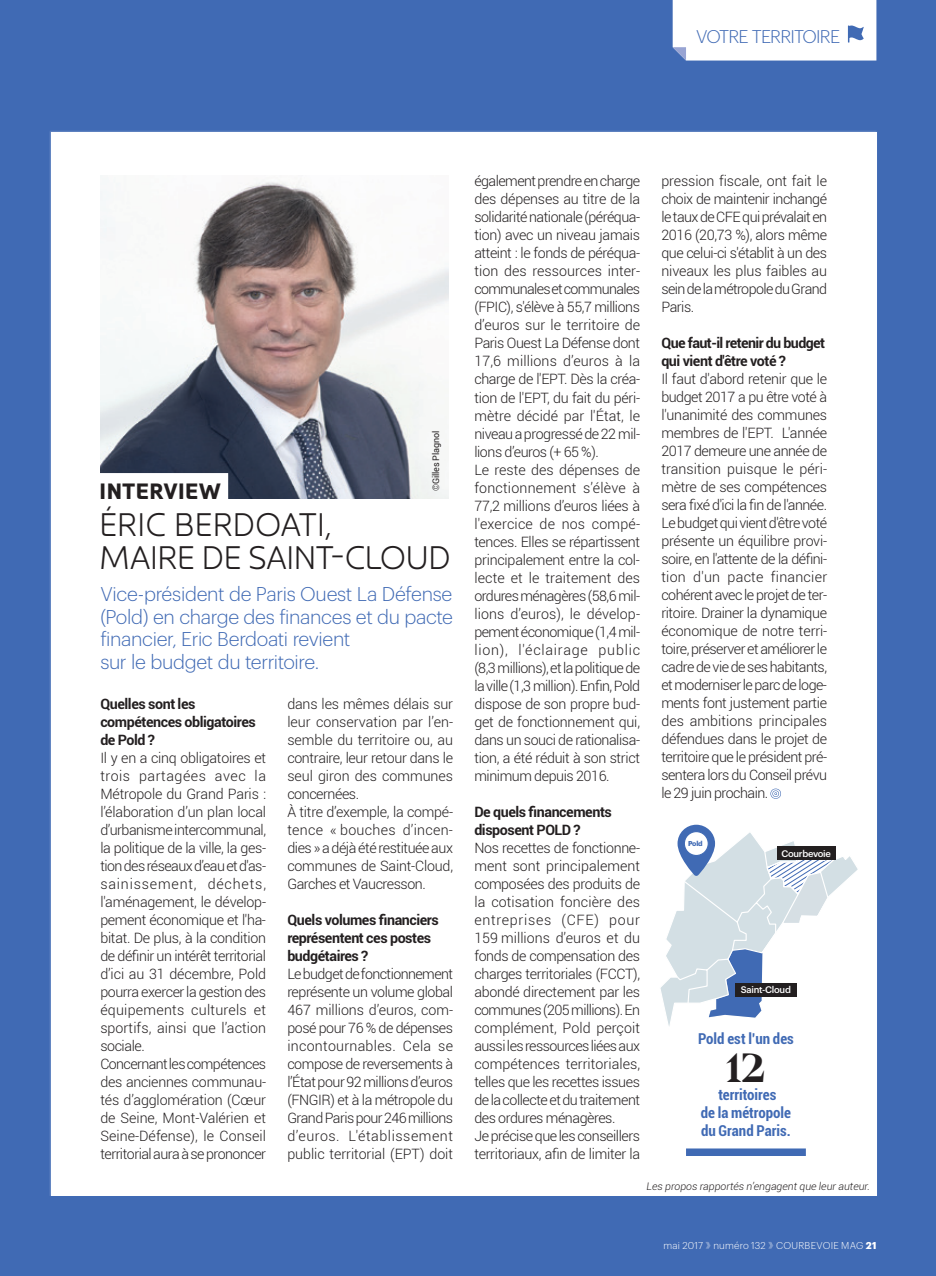
<style>
.page{position:relative;width:936px;height:1276px;background:#fff}
.page>*{position:absolute;margin:0;border:0;box-sizing:border-box;transform-origin:0 0}
.t1{font:700 48px "Bluu";color:#231f20}
.t2{font:300 33px/33px "Kyrial Display Pro";letter-spacing:-.025em;color:#231f20}
.t3{font:700 22.5px "Kyrial Display Pro";letter-spacing:-.005em;color:#231f20}
.t4{font:300 19.5px/22.5px "Graphik";letter-spacing:-.015em;color:#406ab4}
.t5{font:300 18px "Graphik";letter-spacing:-.045em;color:#406ab4}
.t6{font:700 condensed 15px/18px "Roboto";color:#406ab4;text-align:center}
.t7{font:300 14.25px/18px "Roboto";letter-spacing:-.02em;color:#231f20}
.t8{font:700 14.25px/18px "Roboto";letter-spacing:-.03em;color:#231f20}
.t9{font:italic 300 10.5px "Roboto";color:#231f20}
.t10{font:300 9.75px "Graphik";letter-spacing:.02em;color:#fff}
.t11{font:500 9.3px "Graphik";letter-spacing:-.03em;color:#fff}
.t12{font:9px "Roboto";letter-spacing:-.01em;color:#231f20}
.t13{font:700 6.9px "Graphik";color:#406ab4}
.s1{font-weight:300}
.s2{font-family:"Prism";font-weight:400;font-size:13.5px}
.s3{font-weight:700}
</style>
<div class="page">
<div style="left:0;top:0;width:935px;height:1276px;background:#406ab4"></div>
<div style="left:51px;top:132px;width:825px;height:1063px;background:#fff"></div>
<svg style="left:770px;top:788px;width:11px;height:11px"></svg>
<img style="left:100px;top:182px;width:348px;height:317px">
<div style="left:99px;top:473px;width:129px;height:27px;background:#fff"></div>
<div style="left:672px;top:0;width:204px;height:61px;background:#fff"></div>
<div style="left:686px;top:1148px;width:119px;height:8px;background:#406ab4"></div>
<svg style="left:660px;top:824px;width:198px;height:202px"></svg>
<div style="left:777px;top:846px;width:58px;height:13px;background:#231f20"></div>
<div style="left:735px;top:983px;width:61px;height:14px;background:#231f20"></div>
<p class="t5" style="left:696px;top:23px;width:146px">VOTRE TERRITOIRE</p>
<p class="t12" style="left:429px;top:491px;width:62px;rotate:-90deg"><span class="s1">©</span>Gilles Plagnol</p>
<h3 class="t3" style="left:99px;top:474px;width:123px">INTERVIEW</h3>
<h2 class="t2" style="left:99px;top:505px;width:353px">ÉRIC BERDOATI,<br>MAIRE DE SAINT-CLOUD</h2>
<h3 class="t4" style="left:100px;top:581px;width:354px">Vice-président de Paris Ouest La Défense (Pold) en charge des finances et du pacte financier, Eric Berdoati revient<br>sur le budget du territoire.</h3>
<p class="t8" style="left:100px;top:694px;width:157px">Quelles sont les compétences obligatoires de Pold ?</p>
<p class="t7" style="left:100px;top:748px;width:167px">Il y en a cinq obligatoires et trois partagées avec la<br>Métropole du Grand Paris : l’élaboration d’un plan local d’urbanisme intercommunal, la politique de la ville, la ges&shy;tion des réseaux d’eau et d'as&shy;sainissement, déchets, l'aménagement, le dévelop&shy;pement économique et l'ha&shy;bitat. De plus, à la condition de définir un intérêt territorial d’ici au 31 décembre, Pold pourra exercer la gestion des équipements culturels et sportifs, ainsi que l’action sociale.<br>Concernant les compétences des anciennes communau&shy;tés d’agglomération (Cœur de Seine, Mont-Valérien et<br>Seine-Défense), le Conseil territorial aura à se prononcer</p>
<p class="t7" style="left:287px;top:694px;width:167px">dans les mêmes délais sur leur conservation par l’en&shy;semble du territoire ou, au contraire, leur retour dans le seul giron des communes concernées.<br>À titre d’exemple, la compé&shy;tence « bouches d’incen&shy;dies » a déjà été restituée aux communes de Saint-Cloud,<br>Garches et Vaucresson.</p>
<p class="t8" style="left:287px;top:910px;width:153px">Quels volumes financiers représentent ces postes budgétaires ?</p>
<p class="t7" style="left:287px;top:964px;width:167px;text-align:justify">Le budget de fonctionnement représente un volume global 467 millions d’euros, com&shy;posé pour 76 % de dépenses incontournables. Cela se compose de reversements à l’État pour 92 millions d’euros (FNGIR) et à la métropole du Grand Paris pour 246 millions d’euros. L'établissement public territorial (EPT) doit</p>
<p class="t7" style="left:474px;top:172px;width:167px">également prendre en charge des dépenses au titre de la solidarité nationale (péréqua&shy;tion) avec un niveau jamais atteint : le fonds de péréqua&shy;tion des ressources inter&shy;communales et communales (FPIC), s'élève à 55,7 millions d’euros sur le territoire de<br>Paris Ouest La Défense dont<br>17,6 millions d’euros à la charge de l'EPT. Dès la créa&shy;tion de l'EPT, du fait du péri&shy;mètre décidé par l'État, le niveau a progressé de 22 mil&shy;lions d’euros (+ 65 %).<br>Le reste des dépenses de fonctionnement s’élève à<br>77,2 millions d’euros liées à l'exercice de nos compé&shy;tences. Elles se répartissent principalement entre la col&shy;lecte et le traitement des ordures ménagères (58,6 mil&shy;lions d’euros), le dévelop&shy;pement économique (1,4 mil&shy;lion), l'éclairage public (8,3 millions), et la politique de la ville (1,3 million). Enfin, Pold dispose de son propre bud&shy;get de fonctionnement qui, dans un souci de rationalisa&shy;tion, a été réduit à son strict minimum depuis 2016.</p>
<p class="t8" style="left:474px;top:802px;width:139px">De quels financements disposent POLD ?</p>
<p class="t7" style="left:474px;top:838px;width:167px">Nos recettes de fonctionne&shy;ment sont principalement composées des produits de la cotisation foncière des entreprises (CFE) pour<br>159 millions d’euros et du fonds de compensation des charges territoriales (FCCT), abondé directement par les communes (205 millions). En complément, Pold perçoit aussi les ressources liées aux compétences territoriales, telles que les recettes issues de la collecte et du traitement des ordures ménagères.<br>Je précise que les conseillers territoriaux, afin de limiter la</p>
<p class="t7" style="left:661px;top:172px;width:167px;text-align:justify">pression fiscale, ont fait le choix de maintenir inchangé le taux de CFE qui prévalait en 2016 (20,73 %), alors même que celui-ci s'établit à un des niveaux les plus faibles au sein de la métropole du Grand Paris.</p>
<p class="t8" style="left:661px;top:334px;width:165px">Que faut-il retenir du budget qui vient d'être voté ?</p>
<p class="t7" style="left:661px;top:370px;width:167px;text-align:justify">Il faut d'abord retenir que le budget 2017 a pu être voté à l'unanimité des communes membres de l'EPT. L'année 2017 demeure une année de transition puisque le péri&shy;mètre de ses compétences sera fixé d'ici la fin de l'année.<br>Le budget qui vient d'être voté présente un équilibre provi&shy;soire, en l'attente de la défini&shy;tion d'un pacte financier cohérent avec le projet de ter&shy;ritoire. Drainer la dynamique économique de notre terri&shy;toire, préserver et améliorer le cadre de vie de ses habitants, et moderniser le parc de loge&shy;ments font justement partie des ambitions principales défendues dans le projet de territoire que le président pré&shy;sentera lors du Conseil prévu le 29 juin prochain.</p>
<p class="t13" style="left:688px;top:838px;width:16px">Pold</p>
<p class="t11" style="left:781px;top:846px;width:51px">Courbevoie</p>
<p class="t11" style="left:740px;top:982px;width:52px">Saint-Cloud</p>
<p class="t6" style="left:698px;top:1029px;width:97px">Pold est l’un des</p>
<h1 class="t1" style="left:726px;top:1037px;width:41px">12</h1>
<p class="t6" style="left:700px;top:1084px;width:92px">territoires<br>de la métropole du Grand Paris.</p>
<p class="t9" style="left:646px;top:1178px;width:225px">Les propos rapportés n’engagent que leur auteur.</p>
<p class="t10" style="left:663px;top:1238px;width:214px">mai 2017 <span class="s2">›</span> numéro 132 <span class="s2">›</span> COURBEVOIE MAG <span class="s3">21</span></p>
</div>
